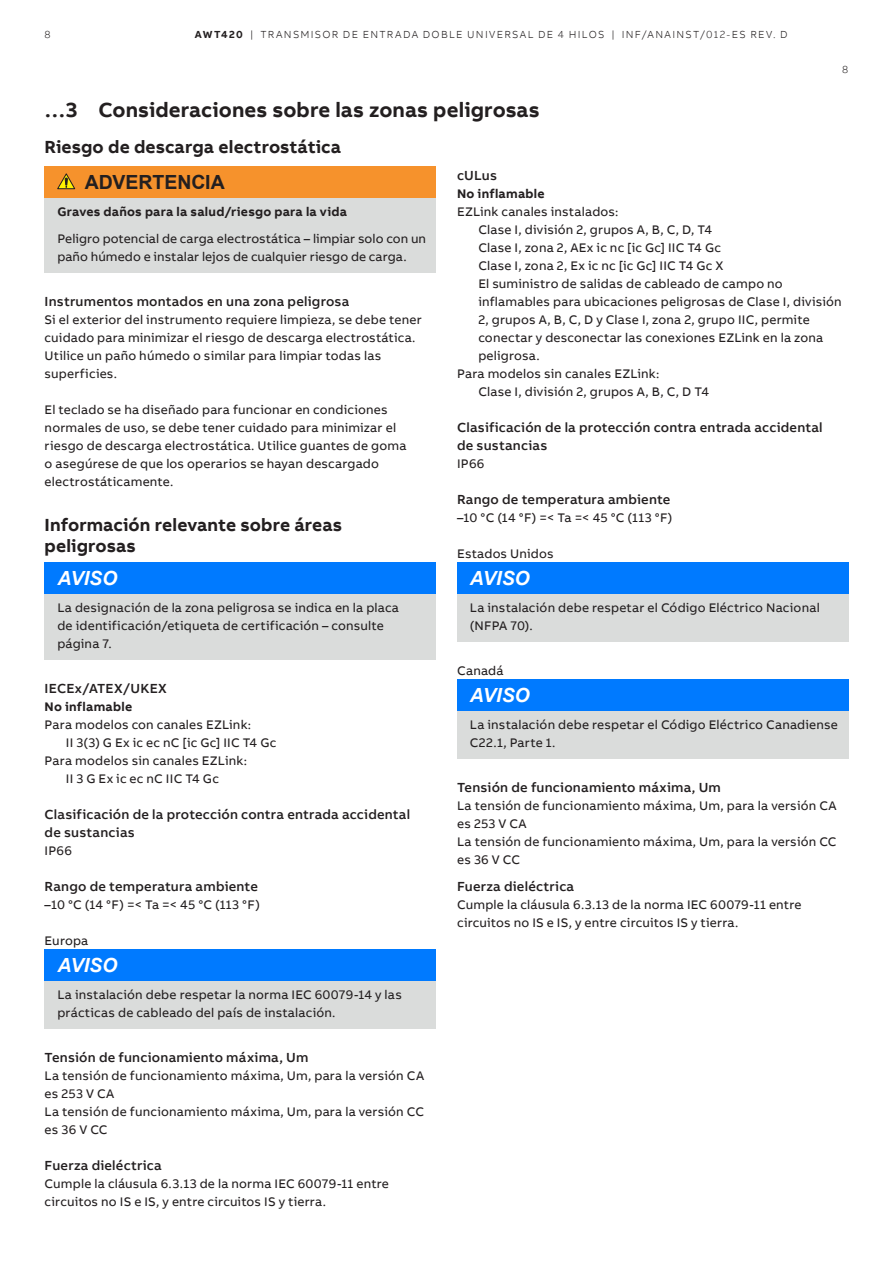
<style>
.page{position:relative;width:893px;height:1263px;background:#fff}
.page>*{position:absolute;margin:0;border:0;box-sizing:border-box;transform-origin:0 0}
.t1{font:700 21px "AB Bvoice";letter-spacing:.005em;color:#231f20}
.t2{font:italic 700 19.5px "Arial";color:#fff}
.t3{font:700 19.5px "Arial";letter-spacing:-.005em;color:#231f20}
.t4{font:700 18px/21px "AB Bvoice";letter-spacing:.005em;color:#231f20}
.t5{font:500 13.5px/18px "AB Bvoice";letter-spacing:.015em;color:#231f20}
.t6{font:12.75px/18px "AB Bvoice";letter-spacing:.015em;color:#231f20}
.t7{font:700 12.75px "AB Bvoice";letter-spacing:.02em;color:#231f20}
.t8{font:300 10.5px "AB Bvoice";letter-spacing:.12em;color:#231f20}
.s1{font-weight:700}
</style>
<div class="page">
<div style="left:45px;top:166px;width:391px;height:31px;background:#f6922c"></div>
<div style="left:45px;top:198px;width:391px;height:30px;background:#dadcdb"></div>
<div style="left:45px;top:225px;width:391px;height:48px;background:#dadcdb"></div>
<div style="left:45px;top:562px;width:391px;height:31px;background:#007aff"></div>
<div style="left:45px;top:594px;width:391px;height:66px;background:#dadcdb"></div>
<div style="left:45px;top:949px;width:391px;height:31px;background:#007aff"></div>
<div style="left:45px;top:981px;width:391px;height:48px;background:#dadcdb"></div>
<svg style="left:57px;top:174px;width:18px;height:15px"></svg>
<div style="left:457px;top:562px;width:391px;height:31px;background:#007aff"></div>
<div style="left:457px;top:594px;width:391px;height:48px;background:#dadcdb"></div>
<div style="left:457px;top:679px;width:391px;height:31px;background:#007aff"></div>
<div style="left:457px;top:711px;width:391px;height:48px;background:#dadcdb"></div>
<p class="t8" style="left:45px;top:28px;width:8px">8</p>
<p class="t8" style="left:195px;top:28px;width:594px"><span class="s1">AWT420</span> | TRANSMISOR DE ENTRADA DOBLE UNIVERSAL DE 4 HILOS | INF/ANAINST/012-ES REV. D</p>
<p class="t8" style="left:842px;top:63px;width:8px">8</p>
<h1 class="t1" style="left:45px;top:97px;width:497px">…3 Consideraciones sobre las zonas peligrosas</h1>
<h3 class="t4" style="left:45px;top:136px;width:298px">Riesgo de descarga electrostática</h3>
<h2 class="t3" style="left:85px;top:169px;width:142px">ADVERTENCIA</h2>
<p class="t7" style="left:57px;top:204px;width:291px">Graves daños para la salud/riesgo para la vida</p>
<p class="t6" style="left:57px;top:230px;width:370px">Peligro potencial de carga electrostática – limpiar solo con un paño húmedo e instalar lejos de cualquier riesgo de carga.</p>
<p class="t5" style="left:45px;top:293px;width:306px">Instrumentos montados en una zona peligrosa</p>
<p class="t6" style="left:45px;top:311px;width:379px">Si el exterior del instrumento requiere limpieza, se debe tener cuidado para minimizar el riesgo de descarga electrostática.<br>Utilice un paño húmedo o similar para limpiar todas las superficies.</p>
<p class="t6" style="left:45px;top:401px;width:363px">El teclado se ha diseñado para funcionar en condiciones normales de uso, se debe tener cuidado para minimizar el riesgo de descarga electrostática. Utilice guantes de goma o asegúrese de que los operarios se hayan descargado electrostáticamente.</p>
<h3 class="t4" style="left:45px;top:514px;width:299px">Información relevante sobre áreas peligrosas</h3>
<h2 class="t2" style="left:57px;top:565px;width:61px">AVISO</h2>
<p class="t6" style="left:57px;top:599px;width:343px">La designación de la zona peligrosa se indica en la placa de identificación/etiqueta de certificación – consulte página 7.</p>
<p class="t5" style="left:45px;top:680px;width:124px">IECEx/ATEX/UKEX</p>
<p class="t7" style="left:45px;top:699px;width:89px">No inflamable</p>
<p class="t6" style="left:45px;top:716px;width:208px">Para modelos con canales EZLink:</p>
<p class="t6" style="left:66px;top:734px;width:212px">II 3(3) G Ex ic ec nC [ic Gc] IIC T4 Gc</p>
<p class="t6" style="left:45px;top:752px;width:204px">Para modelos sin canales EZLink:</p>
<p class="t6" style="left:66px;top:770px;width:154px">II 3 G Ex ic ec nC IIC T4 Gc</p>
<p class="t5" style="left:45px;top:806px;width:367px">Clasificación de la protección contra entrada accidental de sustancias</p>
<p class="t6" style="left:45px;top:842px;width:29px">IP66</p>
<p class="t5" style="left:45px;top:878px;width:215px">Rango de temperatura ambiente</p>
<p class="t6" style="left:45px;top:896px;width:217px">–10 °C (14 °F) =&lt; Ta =&lt; 45 °C (113 °F)</p>
<p class="t6" style="left:45px;top:932px;width:45px">Europa</p>
<h2 class="t2" style="left:57px;top:952px;width:61px">AVISO</h2>
<p class="t6" style="left:57px;top:986px;width:346px">La instalación debe respetar la norma IEC 60079-14 y las prácticas de cableado del país de instalación.</p>
<p class="t5" style="left:45px;top:1049px;width:265px">Tensión de funcionamiento máxima, Um</p>
<p class="t6" style="left:45px;top:1067px;width:381px">La tensión de funcionamiento máxima, Um, para la versión CA es 253 V CA<br>La tensión de funcionamiento máxima, Um, para la versión CC es 36 V CC</p>
<p class="t5" style="left:45px;top:1157px;width:119px">Fuerza dieléctrica</p>
<p class="t6" style="left:45px;top:1175px;width:346px">Cumple la cláusula 6.3.13 de la norma IEC 60079-11 entre circuitos no IS e IS, y entre circuitos IS y tierra.</p>
<p class="t5" style="left:457px;top:167px;width:41px">cULus</p>
<p class="t7" style="left:457px;top:186px;width:89px">No inflamable</p>
<p class="t6" style="left:457px;top:203px;width:163px">EZLink canales instalados:</p>
<p class="t6" style="left:478px;top:221px;width:235px">Clase I, división 2, grupos A, B, C, D, T4</p>
<p class="t6" style="left:478px;top:239px;width:244px">Clase I, zona 2, AEx ic nc [ic Gc] IIC T4 Gc</p>
<p class="t6" style="left:478px;top:257px;width:247px">Clase I, zona 2, Ex ic nc [ic Gc] IIC T4 Gc X</p>
<p class="t6" style="left:478px;top:275px;width:306px">El suministro de salidas de cableado de campo no</p>
<p class="t6" style="left:478px;top:293px;width:365px">inflamables para ubicaciones peligrosas de Clase I, división</p>
<p class="t6" style="left:478px;top:311px;width:333px">2, grupos A, B, C, D y Clase I, zona 2, grupo IIC, permite</p>
<p class="t6" style="left:478px;top:329px;width:346px">conectar y desconectar las conexiones EZLink en la zona</p>
<p class="t6" style="left:478px;top:347px;width:63px">peligrosa.</p>
<p class="t6" style="left:457px;top:365px;width:204px">Para modelos sin canales EZLink:</p>
<p class="t6" style="left:478px;top:383px;width:232px">Clase I, división 2, grupos A, B, C, D T4</p>
<p class="t5" style="left:457px;top:419px;width:367px">Clasificación de la protección contra entrada accidental de sustancias</p>
<p class="t6" style="left:457px;top:455px;width:29px">IP66</p>
<p class="t5" style="left:457px;top:491px;width:215px">Rango de temperatura ambiente</p>
<p class="t6" style="left:457px;top:509px;width:217px">–10 °C (14 °F) =&lt; Ta =&lt; 45 °C (113 °F)</p>
<p class="t6" style="left:457px;top:545px;width:98px">Estados Unidos</p>
<h2 class="t2" style="left:470px;top:565px;width:61px">AVISO</h2>
<p class="t6" style="left:470px;top:599px;width:351px">La instalación debe respetar el Código Eléctrico Nacional (NFPA 70).</p>
<p class="t6" style="left:457px;top:662px;width:48px">Canadá</p>
<h2 class="t2" style="left:470px;top:682px;width:61px">AVISO</h2>
<p class="t6" style="left:470px;top:716px;width:369px">La instalación debe respetar el Código Eléctrico Canadiense<br>C22.1, Parte 1.</p>
<p class="t5" style="left:457px;top:779px;width:265px">Tensión de funcionamiento máxima, Um</p>
<p class="t6" style="left:457px;top:797px;width:381px">La tensión de funcionamiento máxima, Um, para la versión CA es 253 V CA<br>La tensión de funcionamiento máxima, Um, para la versión CC es 36 V CC</p>
<p class="t5" style="left:457px;top:878px;width:119px">Fuerza dieléctrica</p>
<p class="t6" style="left:457px;top:896px;width:346px">Cumple la cláusula 6.3.13 de la norma IEC 60079-11 entre circuitos no IS e IS, y entre circuitos IS y tierra.</p>
</div>
